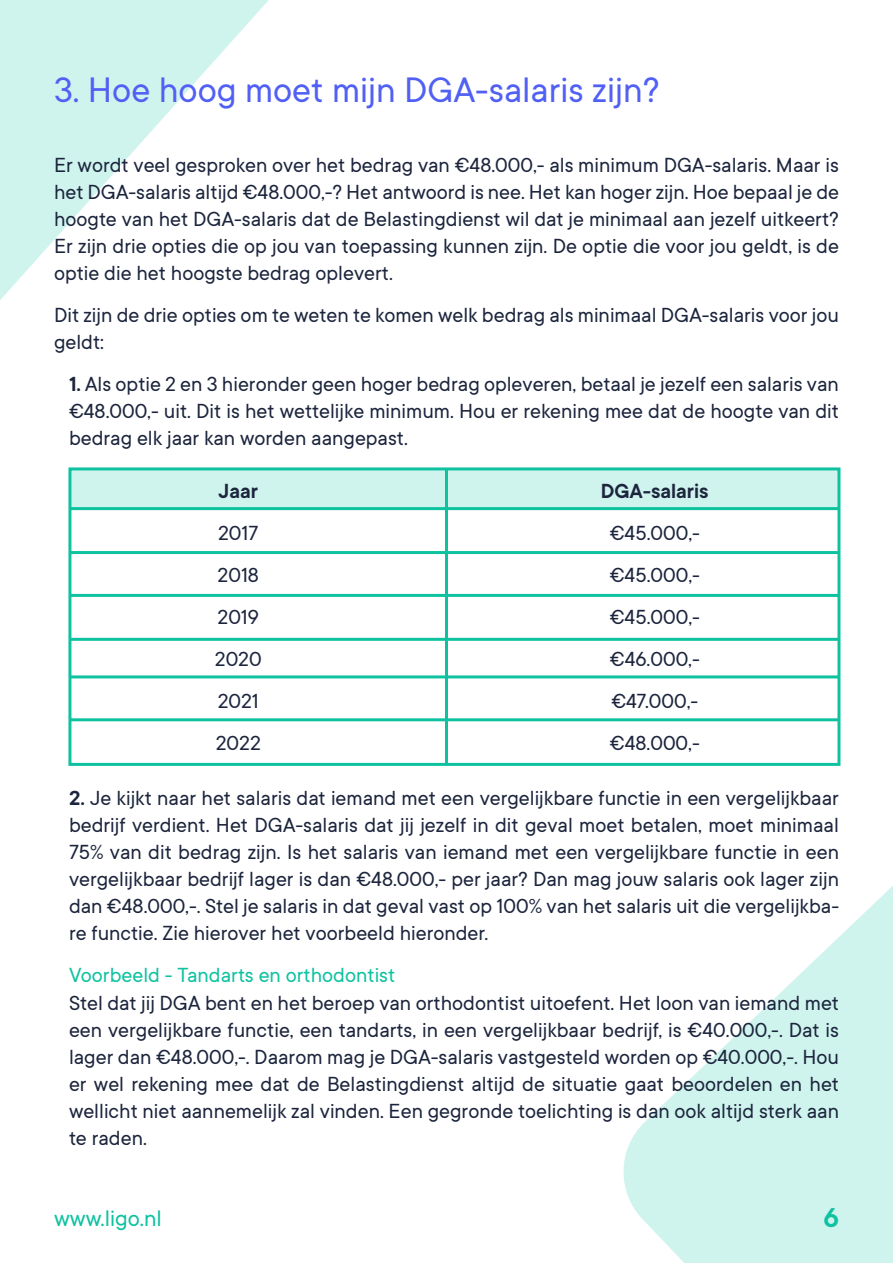
<style>
.page{position:relative;width:893px;height:1263px;background:#fff}
.page>*{position:absolute;margin:0;border:0;box-sizing:border-box;transform-origin:0 0}
.t1{font:39px "TT Commons";color:#5160f4}
.t2{font:600 30px "TT Commons";color:#0ec2a0}
.t3{font:24.75px "TT Commons";color:#0ec2a0}
.t4{font:22.5px/27px "TT Commons";color:#1c253d;text-align:justify}
.t5{font:22.5px "TT Commons";color:#0ec2a0}
.t6{font:600 22.5px "TT Commons";color:#1c253d}
.s1{font-weight:600}
</style>
<div class="page">
<svg style="left:623px;top:736px;width:270px;height:526px"></svg>
<svg style="left:0;top:1px;width:268px;height:299px;fill:#cff3ed"></svg>
<div style="left:70px;top:470px;width:769px;height:39px;background:#cff3ed"></div>
<div style="left:68px;top:467px;width:772px;height:299px;border:3px solid #0ec2a0"></div>
<hr style="left:70px;top:507px;width:769px;height:3px;background:#0ec2a0">
<hr style="left:70px;top:551px;width:769px;height:3px;background:#0ec2a0">
<hr style="left:70px;top:675px;width:769px;height:3px;background:#0ec2a0">
<hr style="left:70px;top:594px;width:769px;height:3px;background:#0ec2a0">
<hr style="left:70px;top:718px;width:769px;height:3px;background:#0ec2a0">
<hr style="left:70px;top:638px;width:769px;height:3px;background:#0ec2a0">
<hr style="left:445px;top:470px;width:3px;height:295px;background:#0ec2a0">
<h1 class="t1" style="left:54px;top:66px;width:607px">3. Hoe hoog moet mijn DGA-salaris zijn?</h1>
<p class="t4" style="left:54px;top:151px;width:787px">Er wordt veel gesproken over het bedrag van €48.000,- als minimum DGA-salaris. Maar is het DGA-salaris altijd €48.000,-? Het antwoord is nee. Het kan hoger zijn. Hoe bepaal je de hoogte van het DGA-salaris dat de Belastingdienst wil dat je minimaal aan jezelf uitkeert?<br>Er zijn drie opties die op jou van toepassing kunnen zijn. De optie die voor jou geldt, is de optie die het hoogste bedrag oplevert.</p>
<p class="t4" style="left:54px;top:301px;width:786px">Dit zijn de drie opties om te weten te komen welk bedrag als minimaal DGA-salaris voor jou geldt:</p>
<p class="t4" style="left:69px;top:370px;width:771px"><span class="s1">1.</span> Als optie 2 en 3 hieronder geen hoger bedrag opleveren, betaal je jezelf een salaris van €48.000,- uit. Dit is het wettelijke minimum. Hou er rekening mee dat de hoogte van dit bedrag elk jaar kan worden aangepast.</p>
<p class="t6" style="left:218px;top:476px;width:41px">Jaar</p>
<p class="t4" style="left:215px;top:511px;width:48px;line-height:42px;text-align:left">2017<br>2018<br>2019<br>2020<br>2021<br>2022</p>
<p class="t6" style="left:601px;top:476px;width:109px">DGA-salaris</p>
<p class="t4" style="left:610px;top:511px;width:92px;line-height:42px">€45.000,- €45.000,- €45.000,- €46.000,- €47.000,- €48.000,-</p>
<p class="t4" style="left:69px;top:784px;width:772px"><span class="s1">2.</span> Je kijkt naar het salaris dat iemand met een vergelijkbare functie in een vergelijkbaar bedrijf verdient. Het DGA-salaris dat jij jezelf in dit geval moet betalen, moet minimaal 75% van dit bedrag zijn. Is het salaris van iemand met een vergelijkbare functie in een vergelijkbaar bedrijf lager is dan €48.000,- per jaar? Dan mag jouw salaris ook lager zijn dan €48.000,-. Stel je salaris in dat geval vast op 100% van het salaris uit die vergelijkba&shy;re functie. Zie hierover het voorbeeld hieronder.</p>
<p class="t5" style="left:69px;top:961px;width:328px">Voorbeeld - Tandarts en orthodontist</p>
<p class="t4" style="left:69px;top:989px;width:772px">Stel dat jij DGA bent en het beroep van orthodontist uitoefent. Het loon van iemand met een vergelijkbare functie, een tandarts, in een vergelijkbaar bedrijf, is €40.000,-. Dat is lager dan €48.000,-. Daarom mag je DGA-salaris vastgesteld worden op €40.000,-. Hou er wel rekening mee dat de Belastingdienst altijd de situatie gaat beoordelen en het wellicht niet aannemelijk zal vinden. Een gegronde toelichting is dan ook altijd sterk aan te raden.</p>
<p class="t3" style="left:54px;top:1203px;width:109px">www.ligo.nl</p>
<h2 class="t2" style="left:823px;top:1198px;width:17px">6</h2>
</div>
